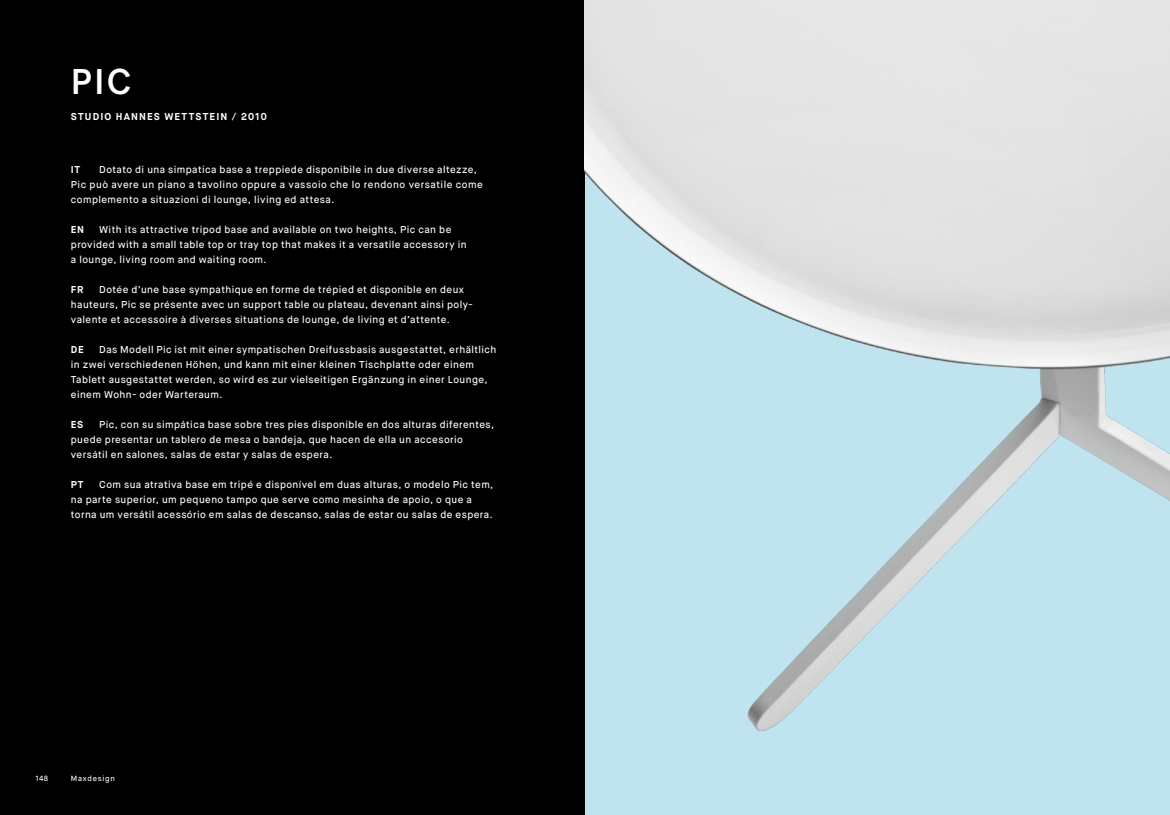
<style>
.page{position:relative;width:1170px;height:815px;background:#fff}
.page>*{position:absolute;margin:0;border:0;box-sizing:border-box;transform-origin:0 0}
.t1{font:500 37.5px "Transport DOT";color:#fff}
.t2{font:500 10px/15px "Maison Neue";letter-spacing:.04em;color:#fff}
.t3{font:700 10px "Maison Neue";letter-spacing:.1em;color:#fff}
.t4{font:500 7.5px "Maison Neue";letter-spacing:.1em;color:#fff}
</style>
<div class="page">
<div style="left:0;top:0;width:585px;height:815px;background:#000"></div>
<img style="left:585px;top:0;width:584px;height:815px">
<h1 class="t1" style="left:69px;top:61px;width:65px">Pic</h1>
<p class="t3" style="left:71px;top:110px;width:69px">STUDI O HANNES</p>
<p class="t3" style="left:164px;top:110px;width:18px">WETTSTEIN</p>
<p class="t3" style="left:232px;top:110px;width:36px">/ 2010</p>
<p class="t2" style="left:71px;top:162px;width:413px;text-indent:28px">Dotato di una simpatica base a treppiede disponibile in due diverse altezze,<br>Pic può avere un piano a tavolino oppure a vassoio che lo rendono versatile come complemento a situazioni di lounge, living ed attesa.</p>
<p class="t3" style="left:71px;top:223px;width:15px">EN</p>
<p class="t3" style="left:71px;top:163px;width:11px">IT</p>
<p class="t2" style="left:71px;top:222px;width:397px;text-indent:28px">With its attractive tripod base and available on two heights, Pic can be provided with a small table top or tray top that makes it a versatile accessory in a lounge, living room and waiting room.</p>
<p class="t3" style="left:71px;top:283px;width:14px">FR</p>
<p class="t2" style="left:71px;top:282px;width:403px;text-indent:28px">Dotée d’une base sympathique en forme de trépied et disponible en deux hauteurs, Pic se présente avec un support table ou plateau, devenant ainsi poly&shy;valente et accessoire à diverses situations de lounge, de living et d’attente.</p>
<p class="t3" style="left:71px;top:343px;width:14px">DE</p>
<p class="t2" style="left:71px;top:342px;width:427px;text-indent:28px">Das Modell Pic ist mit einer sympatischen Dreifussbasis ausgestattet, erhältlich in zwei verschiedenen Höhen, und kann mit einer kleinen Tischplatte oder einem Tablett ausgestattet werden, so wird es zur vielseitigen Ergänzung in einer Lounge, einem Wohn- oder Warteraum.</p>
<p class="t3" style="left:71px;top:418px;width:14px">ES</p>
<p class="t2" style="left:71px;top:417px;width:425px;text-indent:28px">Pic, con su simpática base sobre tres pies disponible en dos alturas diferentes, puede presentar un tablero de mesa o bandeja, que hacen de ella un accesorio versátil en salones, salas de estar y salas de espera.</p>
<p class="t3" style="left:71px;top:478px;width:14px">PT</p>
<p class="t2" style="left:71px;top:477px;width:424px;text-indent:28px">Com sua atrativa base em tripé e disponível em duas alturas, o modelo Pic tem, na parte superior, um pequeno tampo que serve como mesinha de apoio, o que a torna um versátil acessório em salas de descanso, salas de estar ou salas de espera.</p>
<p class="t4" style="left:35px;top:774px;width:14px">148</p>
<p class="t4" style="left:71px;top:774px;width:45px">Maxdesign</p>
</div>
